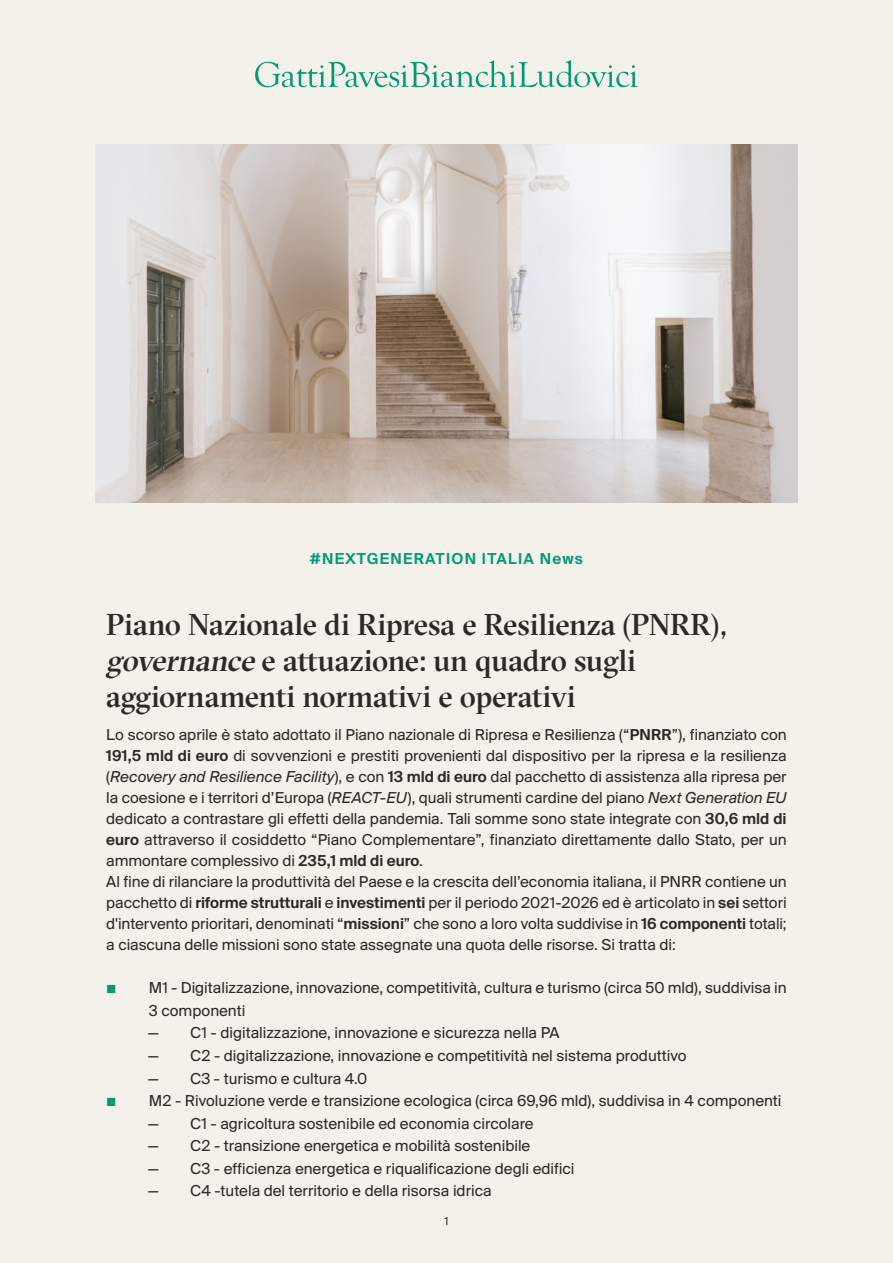
<style>
.page{position:relative;width:893px;height:1263px;background:#f3f1ea}
.page>*{position:absolute;margin:0;border:0;box-sizing:border-box;transform-origin:0 0}
.t1{font:500 30px/36px "GT Sectra Fine";letter-spacing:-.005em;color:#2c2926}
.t2{font:16.5px/21px "Suisse BP Intl";color:#2c2926}
.t3{font:16.5px "Suisse BP Intl Antique";letter-spacing:.075em;color:#009a73}
.t4{font:12px "Suisse BP Intl";color:#2c2926}
.s1{font-style:italic}
.s2{font-family:"Suisse BP Intl Antique"}
.s3{color:#009a73}
</style>
<div class="page">
<img style="left:96px;top:145px;width:701px;height:357px">
<svg style="left:255px;top:60px;width:383px;height:27px"></svg>
<p class="t3" style="left:310px;top:549px;width:275px">#NEXTGENERATION ITALIA News</p>
<h1 class="t1" style="left:106px;top:606px;width:622px">Piano Nazionale di Ripresa e Resilienza (PNRR), <span class="s1">governance</span> e attuazione: un quadro sugli aggiornamenti normativi e operativi</h1>
<p class="t2" style="left:106px;top:724px;width:682px">Lo scorso aprile è stato adottato il Piano nazionale di Ripresa e Resilienza (“<span class="s2">PNRR</span>”), finanziato con <span class="s2">191,5 mld di euro</span> di sovvenzioni e prestiti provenienti dal dispositivo per la ripresa e la resilienza (<span class="s1">Recovery and Resilience Facility</span>), e con <span class="s2">13 mld di euro</span> dal pacchetto di assistenza alla ripresa per la coesione e i territori d’Europa (<span class="s1">REACT-EU</span>), quali strumenti cardine del piano <span class="s1">Next Generation EU </span>dedicato a contrastare gli effetti della pandemia. Tali somme sono state integrate con <span class="s2">30,6 mld di euro</span> attraverso il cosiddetto “Piano Complementare”, finanziato direttamente dallo Stato, per un ammontare complessivo di <span class="s2">235,1 mld di euro</span>.<br>Al fine di rilanciare la produttività del Paese e la crescita dell’economia italiana, il PNRR contiene un pacchetto di <span class="s2">riforme strutturali</span> e <span class="s2">investimenti</span> per il periodo 2021-2026 ed è articolato in <span class="s2">sei</span> settori d'intervento prioritari, denominati “<span class="s2">missioni</span>” che sono a loro volta suddivise in <span class="s2">16 componenti</span> totali; a ciascuna delle missioni sono state assegnate una quota delle risorse. Si tratta di:</p>
<p class="t2" style="left:149px;top:976px;width:639px;line-height:22.5px;text-indent:-43px"><span class="s3">■</span> M1 - Digitalizzazione, innovazione, competitività, cultura e turismo (circa 50 mld), suddivisa in<br>3 componenti</p>
<p class="t2" style="left:148px;top:1022px;width:413px">— C1 - digitalizzazione, innovazione e sicurezza nella PA</p>
<p class="t2" style="left:148px;top:1045px;width:540px">— C2 - digitalizzazione, innovazione e competitività nel sistema produttivo</p>
<p class="t2" style="left:148px;top:1067px;width:221px">— C3 - turismo e cultura 4.0</p>
<p class="t2" style="left:106px;top:1090px;width:677px"><span class="s3">■</span> M2 - Rivoluzione verde e transizione ecologica (circa 69,96 mld), suddivisa in 4 componenti</p>
<p class="t2" style="left:148px;top:1112px;width:387px">— C1 - agricoltura sostenibile ed economia circolare</p>
<p class="t2" style="left:148px;top:1135px;width:384px">— C2 - transizione energetica e mobilità sostenibile</p>
<p class="t2" style="left:148px;top:1157px;width:428px">— C3 - efficienza energetica e riqualificazione degli edifici</p>
<p class="t2" style="left:148px;top:1180px;width:345px">— C4 -tutela del territorio e della risorsa idrica</p>
<p class="t4" style="left:444px;top:1214px;width:6px">1</p>
</div>
